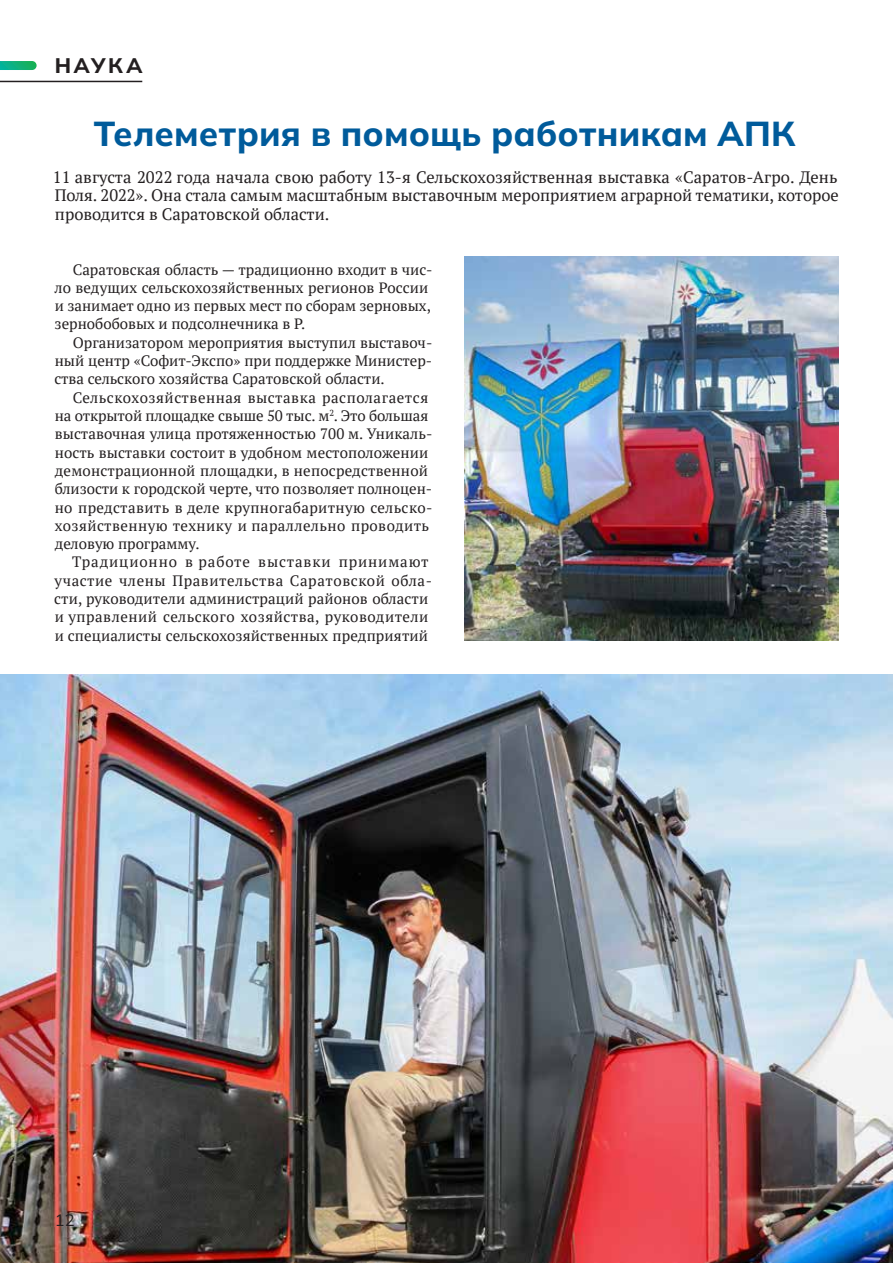
<style>
.page{position:relative;width:893px;height:1263px;background:#fff}
.page>*{position:absolute;margin:0;border:0;box-sizing:border-box;transform-origin:0 0}
.t1{font:800 34.5px "Mulish";letter-spacing:.005em;color:#005b9b}
.t2{font:800 21px "Mulish";letter-spacing:.12em;color:#231f20}
.t3{font:16.5px/18.3px "PT Serif";color:#231f20;text-align:justify}
.t4{font:16.5px "Mulish";color:#231f20}
.t5{font:15px/18.3px "PT Serif";letter-spacing:.01em;color:#231f20}
</style>
<div class="page">
<img style="left:0;top:675px;width:893px;height:588px">
<img style="left:465px;top:256px;width:373px;height:385px">
<svg style="left:0;top:61px;width:37px;height:9px"></svg>
<hr style="left:0;top:81px;width:142px;height:1px;background:#231f20">
<h2 class="t2" style="left:55px;top:51px;width:89px">НАУКА</h2>
<h1 class="t1" style="left:94px;top:111px;width:703px">Телеметрия в помощь работникам АПК</h1>
<p class="t3" style="left:53px;top:168px;width:787px">11 августа 2022 года начала свою работу 13‑я Сельскохозяйственная выставка «Саратов-Агро. День Поля. 2022». Она стала самым масштабным выставочным мероприятием аграрной тематики, которое проводится в Саратовской области.</p>
<p class="t5" style="left:55px;top:260px;width:379px;text-indent:18px">Саратовская область — традиционно входит в чис&shy;ло ведущих сельскохозяйственных регионов России и занимает одно из первых мест по сборам зерновых, зернобобовых и подсолнечника в Р.</p>
<p class="t5" style="left:54px;top:333px;width:380px;text-align:justify;text-indent:18px">Организатором мероприятия выступил выставоч&shy;ный центр «Софит-Экспо» при поддержке Министер&shy;ства сельского хозяйства Саратовской области.</p>
<p class="t5" style="left:55px;top:388px;width:379px;text-indent:18px">Сельскохозяйственная выставка располагается на открытой площадке свыше 50 тыс. м<sup>2</sup>. Это большая выставочная улица протяженностью 700 м. Уникаль&shy;ность выставки состоит в удобном местоположении демонстрационной площадки, в непосредственной близости к городской черте, что позволяет полноцен&shy;но представить в деле крупногабаритную сельско&shy;хозяйственную технику и параллельно проводить деловую программу.</p>
<p class="t5" style="left:54px;top:553px;width:379px;text-indent:18px">Традиционно в работе выставки принимают участие члены Правительства Саратовской обла&shy;сти, руководители администраций районов области и управлений сельского хозяйства, руководители и специалисты сельскохозяйственных предприятий</p>
<p class="t4" style="left:55px;top:1209px;width:21px">12</p>
</div>
